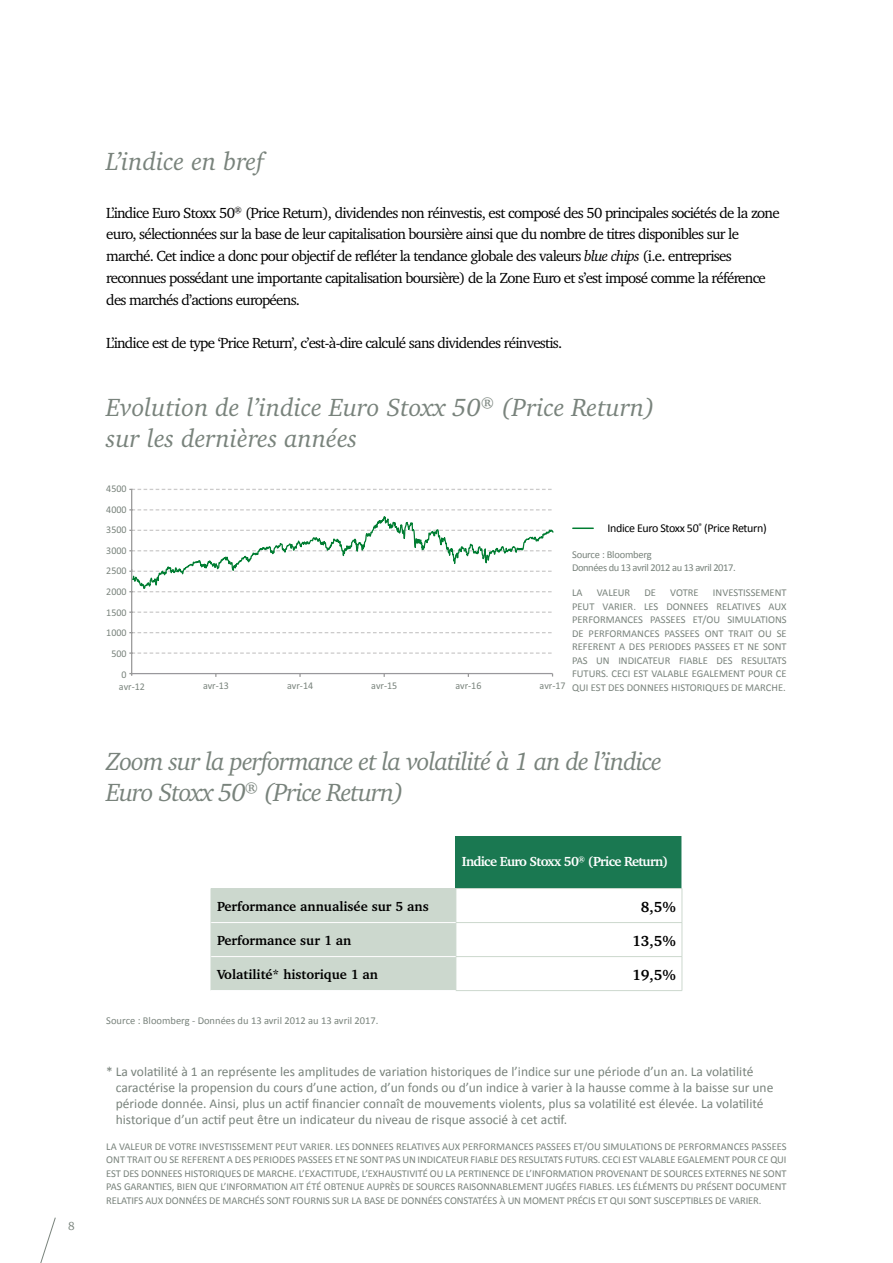
<style>
.page{position:relative;width:893px;height:1263px;background:#fff}
.page>*{position:absolute;margin:0;border:0;box-sizing:border-box;transform-origin:0 0}
.t1{font:italic 25.5px/30.6px "Charter IT Cby BT";color:#79837c}
.t2{font:italic 25.5px/30.6px "Charter IT Cby BT";letter-spacing:-.04em;color:#79837c}
.t3{font:15px/21.8px "Charter IT Cby BT";letter-spacing:-.05em;color:#000}
.t4{font:700 15px "Charter IT Cby BT";color:#000}
.t5{font:13.5px/16.2px "Calibri";color:#79837c}
.t6{font:700 13.5px "Charter IT Cby BT";color:#000}
.t7{font:700 13.5px "Charter IT Cby BT";letter-spacing:-.05em;color:#fff}
.t8{font:12px "Calibri";letter-spacing:-.03em;color:#000}
.t9{font:12px "Charter IT Cby BT";color:#79837c}
.t10{font:10.5px/13.5px "Calibri";letter-spacing:-.01em;color:#79837c;text-align:justify}
.t11{font:10.5px/13.5px "Calibri";letter-spacing:-.04em;color:#79837c}
.t12{font:10.2px/20.7px "Calibri";color:#79837c;text-align:justify}
.s1{font-style:italic}
</style>
<div class="page">
<svg style="left:40px;top:1217px;width:16px;height:46px"></svg>
<hr style="left:573px;top:527px;width:20px;height:2px;background:#007d32">
<div style="left:456px;top:836px;width:226px;height:52px;background:#1a7851"></div>
<div style="left:212px;top:889px;width:244px;height:101px;background:#ccd8ce"></div>
<hr style="left:456px;top:889px;width:1px;height:33px;background:#ccd8ce">
<hr style="left:682px;top:889px;width:1px;height:33px;background:#ccd8ce">
<hr style="left:456px;top:922px;width:226px;height:1px;background:#ccd8ce">
<hr style="left:456px;top:923px;width:1px;height:33px;background:#ccd8ce">
<hr style="left:682px;top:923px;width:1px;height:33px;background:#ccd8ce">
<hr style="left:456px;top:956px;width:226px;height:1px;background:#ccd8ce">
<hr style="left:456px;top:957px;width:1px;height:33px;background:#ccd8ce">
<hr style="left:682px;top:957px;width:1px;height:33px;background:#ccd8ce">
<hr style="left:456px;top:990px;width:226px;height:1px;background:#ccd8ce">
<hr style="left:211px;top:888px;width:245px;height:1px;background:#ccd8ce">
<hr style="left:211px;top:889px;width:1px;height:33px;background:#ccd8ce">
<hr style="left:211px;top:922px;width:1px;height:34px;background:#ccd8ce">
<hr style="left:211px;top:956px;width:1px;height:34px;background:#ccd8ce">
<hr style="left:456px;top:888px;width:226px;height:1px;background:#ccd8ce">
<hr style="left:211px;top:922px;width:245px;height:1px;background:#fff">
<hr style="left:211px;top:956px;width:245px;height:1px;background:#fff">
<hr style="left:131px;top:490px;width:1px;height:186px;background:#989898">
<svg style="left:129px;top:489px;width:423px;height:1px"></svg>
<svg style="left:129px;top:652px;width:423px;height:2px"></svg>
<svg style="left:129px;top:611px;width:423px;height:2px"></svg>
<svg style="left:129px;top:632px;width:423px;height:1px"></svg>
<hr style="left:132px;top:673px;width:420px;height:1px;background:#99989c">
<svg style="left:129px;top:509px;width:425px;height:83px"></svg>
<p class="t9" style="left:68px;top:1218px;width:8px">8</p>
<h1 class="t1" style="left:106px;top:145px;width:159px">L’indice en bref</h1>
<p class="t3" style="left:106px;top:201px;width:675px">L’indice Euro Stoxx 50<sup>®</sup> (Price Return), dividendes non réinvestis, est composé des 50 principales sociétés de la zone euro, sélectionnées sur la base de leur capitalisation boursière ainsi que du nombre de titres disponibles sur le marché. Cet indice a donc pour objectif de refléter la tendance globale des valeurs <span class="s1">blue chips</span> (i.e. entreprises reconnues possédant une importante capitalisation boursière) de la Zone Euro et s’est imposé comme la référence des marchés d’actions européens.</p>
<h2 class="t3" style="left:106px;top:332px;width:457px">L’indice est de type ‘Price Return’, c’est-à-dire calculé sans dividendes réinvestis.</h2>
<h1 class="t1" style="left:106px;top:391px;width:550px">Evolution de l’indice Euro Stoxx 50<sup>®</sup> (Price Return) sur les dernières années</h1>
<p class="t12" style="left:106px;top:478px;width:22px">4500</p>
<p class="t12" style="left:106px;top:498px;width:22px">4000</p>
<p class="t12" style="left:106px;top:519px;width:22px">3500<br>3000<br>2500</p>
<p class="t8" style="left:607px;top:521px;width:161px">Indice Euro Stoxx 50<sup>®</sup> (Price Return)</p>
<p class="t11" style="left:572px;top:547px;width:165px">Source : Bloomberg<br>Données du 13 avril 2012 au 13 avril 2017.</p>
<p class="t12" style="left:106px;top:581px;width:22px">2000</p>
<p class="t10" style="left:572px;top:586px;width:216px;text-indent:141px">INVESTISSEMENT PEUT VARIER. LES DONNEES RELATIVES AUX PERFORMANCES PASSEES ET/OU SIMULATIONS DE PERFORMANCES PASSEES ONT TRAIT OU SE REFERENT A DES PERIODES PASSEES ET NE SONT PAS UN INDICATEUR FIABLE DES RESULTATS FUTURS. CECI EST VALABLE EGALEMENT POUR CE QUI EST DES DONNEES HISTORIQUES DE MARCHE.</p>
<p class="t10" style="left:572px;top:586px;width:12px">LA</p>
<p class="t10" style="left:597px;top:586px;width:35px">VALEUR</p>
<p class="t10" style="left:644px;top:586px;width:13px">DE</p>
<p class="t10" style="left:670px;top:586px;width:30px">VOTRE</p>
<p class="t12" style="left:106px;top:601px;width:22px">1500</p>
<p class="t12" style="left:106px;top:622px;width:22px">1000</p>
<p class="t12" style="left:111px;top:643px;width:17px">500</p>
<p class="t12" style="left:122px;top:663px;width:7px">0</p>
<p class="t12" style="left:203px;top:675px;width:27px">avr-13</p>
<p class="t12" style="left:455px;top:675px;width:27px">avr-16</p>
<p class="t12" style="left:119px;top:675px;width:27px">avr-12</p>
<p class="t12" style="left:287px;top:675px;width:27px">avr-14</p>
<p class="t12" style="left:371px;top:675px;width:27px">avr-15</p>
<p class="t12" style="left:540px;top:675px;width:27px">avr-17</p>
<h1 class="t2" style="left:106px;top:745px;width:557px">Zoom sur la performance et la volatilité à 1 an de l’indice<br>Euro Stoxx 50<sup>®</sup> (Price Return)</h1>
<p class="t7" style="left:462px;top:853px;width:208px">Indice Euro Stoxx 50<sup>®</sup> (Price Return)</p>
<p class="t6" style="left:217px;top:898px;width:213px">Performance annualisée sur 5 ans</p>
<h2 class="t4" style="left:641px;top:897px;width:37px">8,5%</h2>
<p class="t6" style="left:217px;top:932px;width:136px">Performance sur 1 an</p>
<h2 class="t4" style="left:632px;top:931px;width:45px">13,5%</h2>
<p class="t6" style="left:217px;top:966px;width:163px">Volatilité* historique 1 an</p>
<h2 class="t4" style="left:632px;top:965px;width:45px">19,5%</h2>
<p class="t10" style="left:106px;top:1013px;width:274px">Source : Bloomberg - Données du 13 avril 2012 au 13 avril 2017.</p>
<p class="t5" style="left:116px;top:1063px;width:659px;text-indent:-9px">* La volatilité à 1 an représente les amplitudes de variation historiques de l’indice sur une période d’un an. La volatilité caractérise la propension du cours d’une action, d’un fonds ou d’un indice à varier à la hausse comme à la baisse sur une période donnée. Ainsi, plus un actif financier connaît de mouvements violents, plus sa volatilité est élevée. La volatilité historique d’un actif peut être un indicateur du niveau de risque associé à cet actif.</p>
<p class="t10" style="left:106px;top:1139px;width:682px">LA VALEUR DE VOTRE INVESTISSEMENT PEUT VARIER. LES DONNEES RELATIVES AUX PERFORMANCES PASSEES ET/OU SIMULATIONS DE PERFORMANCES PASSEES ONT TRAIT OU SE REFERENT A DES PERIODES PASSEES ET NE SONT PAS UN INDICATEUR FIABLE DES RESULTATS FUTURS. CECI EST VALABLE EGALEMENT POUR CE QUI EST DES DONNEES HISTORIQUES DE MARCHE. L’EXACTITUDE, L’EXHAUSTIVITÉ OU LA PERTINENCE DE L’INFORMATION PROVENANT DE SOURCES EXTERNES NE SONT PAS GARANTIES, BIEN QUE L’INFORMATION AIT ÉTÉ OBTENUE AUPRÈS DE SOURCES RAISONNABLEMENT JUGÉES FIABLES. LES ÉLÉMENTS DU PRÉSENT DOCUMENT RELATIFS AUX DONNÉES DE MARCHÉS SONT FOURNIS SUR LA BASE DE DONNÉES CONSTATÉES À UN MOMENT PRÉCIS ET QUI SONT SUSCEPTIBLES DE VARIER.</p>
</div>
